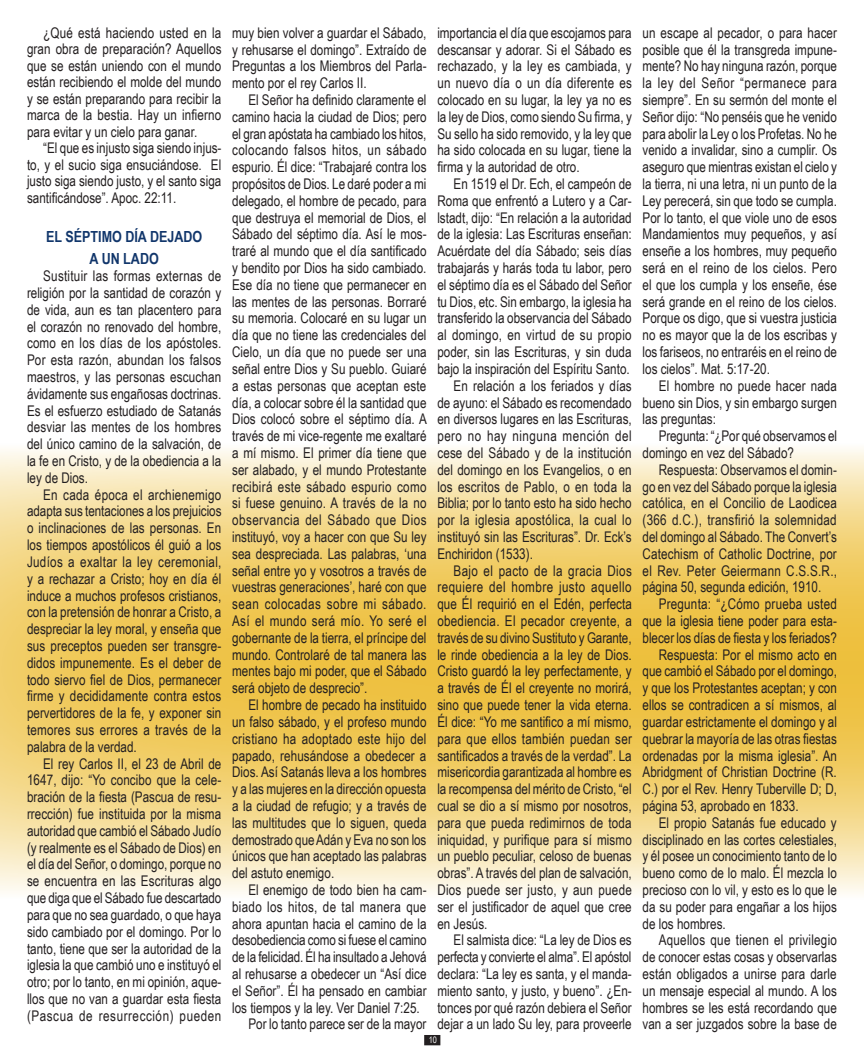
<style>
.page{position:relative;width:864px;height:1059px;background:#fff}
.page>*{position:absolute;margin:0;border:0;box-sizing:border-box;transform-origin:0 0}
._5{font:700 15.3px/22.5px "Arial Narrow";color:#11366b;text-align:center}
.t1{font:14.7px/16.8px "Arial Narrow";color:#231f20;text-align:justify}
.t2{font:9px "Arial Narrow";color:#fff}
</style>
<div class="page">
<div style="left:425px;top:1035px;width:15px;height:9px;background:#231f20"></div>
<div style="left:424px;top:1034px;width:16px;height:11px;border:2px solid #231f20"></div>
<img style="left:0;top:448px;width:864px;height:446px">
<p class="t1" style="left:27px;top:24px;width:196px;text-indent:16px">¿Qué está haciendo usted en la gran obra de preparación? Aquellos que se están uniendo con el mundo están recibiendo el molde del mundo y se están preparando para recibir la marca de la bestia. Hay un infierno para evitar y un cielo para ganar.</p>
<p class="t1" style="left:27px;top:139px;width:196px;text-indent:16px">“El que es injusto siga siendo injus&shy;to, y el sucio siga ensuciándose. El justo siga siendo justo, y el santo siga santificándose”. Apoc. 22:11.</p>
<p class="_5" style="left:46px;top:224px;width:158px">EL SÉPTIMO DÍA DEJADO<br>A UN LADO</p>
<p class="t1" style="left:27px;top:267px;width:196px;text-indent:16px">Sustituir las formas externas de religión por la santidad de corazón y de vida, aun es tan placentero para el corazón no renovado del hombre, como en los días de los apóstoles.<br>Por esta razón, abundan los falsos maestros, y las personas escuchan ávidamente sus engañosas doctrinas.<br>Es el esfuerzo estudiado de Satanás desviar las mentes de los hombres del único camino de la salvación, de la fe en Cristo, y de la obediencia a la ley de Dios.</p>
<p class="t1" style="left:27px;top:485px;width:196px;text-indent:16px">En cada época el archienemigo adapta sus tentaciones a los prejuicios o inclinaciones de las personas. En los tiempos apostólicos él guió a los Judíos a exaltar la ley ceremonial, y a rechazar a Cristo; hoy en día él induce a muchos profesos cristianos, con la pretensión de honrar a Cristo, a despreciar la ley moral, y enseña que sus preceptos pueden ser transgre&shy;didos impunemente. Es el deber de todo siervo fiel de Dios, permanecer firme y decididamente contra estos pervertidores de la fe, y exponer sin temores sus errores a través de la palabra de la verdad.</p>
<p class="t1" style="left:27px;top:754px;width:196px;text-indent:16px">El rey Carlos II, el 23 de Abril de 1647, dijo: “Yo concibo que la cele&shy;bración de la fiesta (Pascua de resu&shy;rrección) fue instituida por la misma autoridad que cambió el Sábado Judío (y realmente es el Sábado de Dios) en el día del Señor, o domingo, porque no se encuentra en las Escrituras algo que diga que el Sábado fue descartado para que no sea guardado, o que haya sido cambiado por el domingo. Por lo tanto, tiene que ser la autoridad de la iglesia la que cambió uno e instituyó el otro; por lo tanto, en mi opinión, aque&shy;llos que no van a guardar esta fiesta (Pascua de resurrección) pueden</p>
<p class="t1" style="left:232px;top:24px;width:196px">muy bien volver a guardar el Sábado, y rehusarse el domingo”. Extraído de Preguntas a los Miembros del Parla&shy;mento por el rey Carlos II.</p>
<p class="t1" style="left:232px;top:91px;width:196px;text-indent:16px">El Señor ha definido claramente el camino hacia la ciudad de Dios; pero el gran apóstata ha cambiado los hitos, colocando falsos hitos, un sábado espurio. Él dice: “Trabajaré contra los propósitos de Dios. Le daré poder a mi delegado, el hombre de pecado, para que destruya el memorial de Dios, el Sábado del séptimo día. Así le mos&shy;traré al mundo que el día santificado y bendito por Dios ha sido cambiado.<br>Ese día no tiene que permanecer en las mentes de las personas. Borraré su memoria. Colocaré en su lugar un día que no tiene las credenciales del Cielo, un día que no puede ser una señal entre Dios y Su pueblo. Guiaré a estas personas que aceptan este día, a colocar sobre él la santidad que Dios colocó sobre el séptimo día. A través de mi vice-regente me exaltaré a mí mismo. El primer día tiene que ser alabado, y el mundo Protestante recibirá este sábado espurio como si fuese genuino. A través de la no observancia del Sábado que Dios instituyó, voy a hacer con que Su ley sea despreciada. Las palabras, ‘una señal entre yo y vosotros a través de vuestras generaciones’, haré con que sean colocadas sobre mi sábado.<br>Así el mundo será mío. Yo seré el gobernante de la tierra, el príncipe del mundo. Controlaré de tal manera las mentes bajo mi poder, que el Sábado será objeto de desprecio”.</p>
<p class="t1" style="left:232px;top:696px;width:196px;text-indent:16px">El hombre de pecado ha instituido un falso sábado, y el profeso mundo cristiano ha adoptado este hijo del papado, rehusándose a obedecer a Dios. Así Satanás lleva a los hombres y a las mujeres en la dirección opuesta a la ciudad de refugio; y a través de las multitudes que lo siguen, queda demostrado que Adán y Eva no son los únicos que han aceptado las palabras del astuto enemigo.</p>
<p class="t1" style="left:232px;top:880px;width:196px;text-indent:16px">El enemigo de todo bien ha cam&shy;biado los hitos, de tal manera que ahora apuntan hacia el camino de la desobediencia como si fuese el camino de la felicidad. Él ha insultado a Jehová al rehusarse a obedecer un “Así dice el Señor”. Él ha pensado en cambiar los tiempos y la ley. Ver Daniel 7:25.</p>
<p class="t1" style="left:248px;top:1015px;width:180px">Por lo tanto parece ser de la mayor</p>
<p class="t1" style="left:437px;top:24px;width:196px">importancia el día que escojamos para descansar y adorar. Si el Sábado es rechazado, y la ley es cambiada, y un nuevo día o un día diferente es colocado en su lugar, la ley ya no es la ley de Dios, como siendo Su firma, y Su sello ha sido removido, y la ley que ha sido colocada en su lugar, tiene la firma y la autoridad de otro.</p>
<p class="t1" style="left:437px;top:175px;width:196px;text-indent:16px">En 1519 el Dr. Ech, el campeón de Roma que enfrentó a Lutero y a Car&shy;lstadt, dijo: “En relación a la autoridad de la iglesia: Las Escrituras enseñan:<br>Acuérdate del día Sábado; seis días trabajarás y harás toda tu labor, pero el séptimo día es el Sábado del Señor tu Dios, etc. Sin embargo, la iglesia ha transferido la observancia del Sábado al domingo, en virtud de su propio poder, sin las Escrituras, y sin duda bajo la inspiración del Espíritu Santo.</p>
<p class="t1" style="left:437px;top:376px;width:196px;text-indent:16px">En relación a los feriados y días de ayuno: el Sábado es recomendado en diversos lugares en las Escrituras, pero no hay ninguna mención del cese del Sábado y de la institución del domingo en los Evangelios, o en los escritos de Pablo, o en toda la Biblia; por lo tanto esto ha sido hecho por la iglesia apostólica, la cual lo instituyó sin las Escrituras”. Dr. Eck’s Enchiridon (1533).</p>
<p class="t1" style="left:437px;top:561px;width:196px;text-indent:16px">Bajo el pacto de la gracia Dios requiere del hombre justo aquello que Él requirió en el Edén, perfecta obediencia. El pecador creyente, a través de su divino Sustituto y Garante, le rinde obediencia a la ley de Dios.<br>Cristo guardó la ley perfectamente, y a través de Él el creyente no morirá, sino que puede tener la vida eterna.<br>Él dice: “Yo me santifico a mí mismo, para que ellos también puedan ser santificados a través de la verdad”. La misericordia garantizada al hombre es la recompensa del mérito de Cristo, “el cual se dio a sí mismo por nosotros, para que pueda redimirnos de toda iniquidad, y purifique para sí mismo un pueblo peculiar, celoso de buenas obras”. A través del plan de salvación, Dios puede ser justo, y aun puede ser el justificador de aquel que cree en Jesús.</p>
<p class="t1" style="left:437px;top:931px;width:196px;text-indent:16px">El salmista dice: “La ley de Dios es perfecta y convierte el alma”. El apóstol declara: “La ley es santa, y el manda&shy;miento santo, y justo, y bueno”. ¿En&shy;tonces por qué razón debiera el Señor dejar a un lado Su ley, para proveerle</p>
<p class="t2" style="left:429px;top:1032px;width:10px">10</p>
<p class="t1" style="left:643px;top:24px;width:196px">un escape al pecador, o para hacer posible que él la transgreda impune&shy;mente? No hay ninguna razón, porque la ley del Señor “permanece para siempre”. En su sermón del monte el Señor dijo: “No penséis que he venido para abolir la Ley o los Profetas. No he venido a invalidar, sino a cumplir. Os aseguro que mientras existan el cielo y la tierra, ni una letra, ni un punto de la Ley perecerá, sin que todo se cumpla.<br>Por lo tanto, el que viole uno de esos Mandamientos muy pequeños, y así enseñe a los hombres, muy pequeño será en el reino de los cielos. Pero el que los cumpla y los enseñe, ése será grande en el reino de los cielos.<br>Porque os digo, que si vuestra justicia no es mayor que la de los escribas y los fariseos, no entraréis en el reino de los cielos”. Mat. 5:17-20.</p>
<p class="t1" style="left:643px;top:376px;width:196px;text-indent:16px">El hombre no puede hacer nada bueno sin Dios, y sin embargo surgen las preguntas:</p>
<p class="t1" style="left:643px;top:427px;width:196px;text-indent:16px">Pregunta: “¿Por qué observamos el domingo en vez del Sábado?</p>
<p class="t1" style="left:643px;top:460px;width:196px;text-indent:16px">Respuesta: Observamos el domin&shy;go en vez del Sábado porque la iglesia católica, en el Concilio de Laodicea (366 d.C.), transfirió la solemnidad del domingo al Sábado. The Convert’s Catechism of Catholic Doctrine, por el Rev. Peter Geiermann C.S.S.R., página 50, segunda edición, 1910.</p>
<p class="t1" style="left:643px;top:595px;width:196px;text-indent:16px">Pregunta: “¿Cómo prueba usted que la iglesia tiene poder para esta&shy;blecer los días de fiesta y los feriados?</p>
<p class="t1" style="left:643px;top:645px;width:196px;text-indent:16px">Respuesta: Por el mismo acto en que cambió el Sábado por el domingo, y que los Protestantes aceptan; y con ellos se contradicen a sí mismos, al guardar estrictamente el domingo y al quebrar la mayoría de las otras fiestas ordenadas por la misma iglesia”. An Abridgment of Christian Doctrine (R.<br>C.) por el Rev. Henry Tuberville D; D, página 53, aprobado en 1833.</p>
<p class="t1" style="left:643px;top:813px;width:196px;text-indent:16px">El propio Satanás fue educado y disciplinado en las cortes celestiales, y él posee un conocimiento tanto de lo bueno como de lo malo. Él mezcla lo precioso con lo vil, y esto es lo que le da su poder para engañar a los hijos de los hombres.</p>
<p class="t1" style="left:643px;top:931px;width:196px;text-indent:16px">Aquellos que tienen el privilegio de conocer estas cosas y observarlas están obligados a unirse para darle un mensaje especial al mundo. A los hombres se les está recordando que van a ser juzgados sobre la base de</p>
</div>
